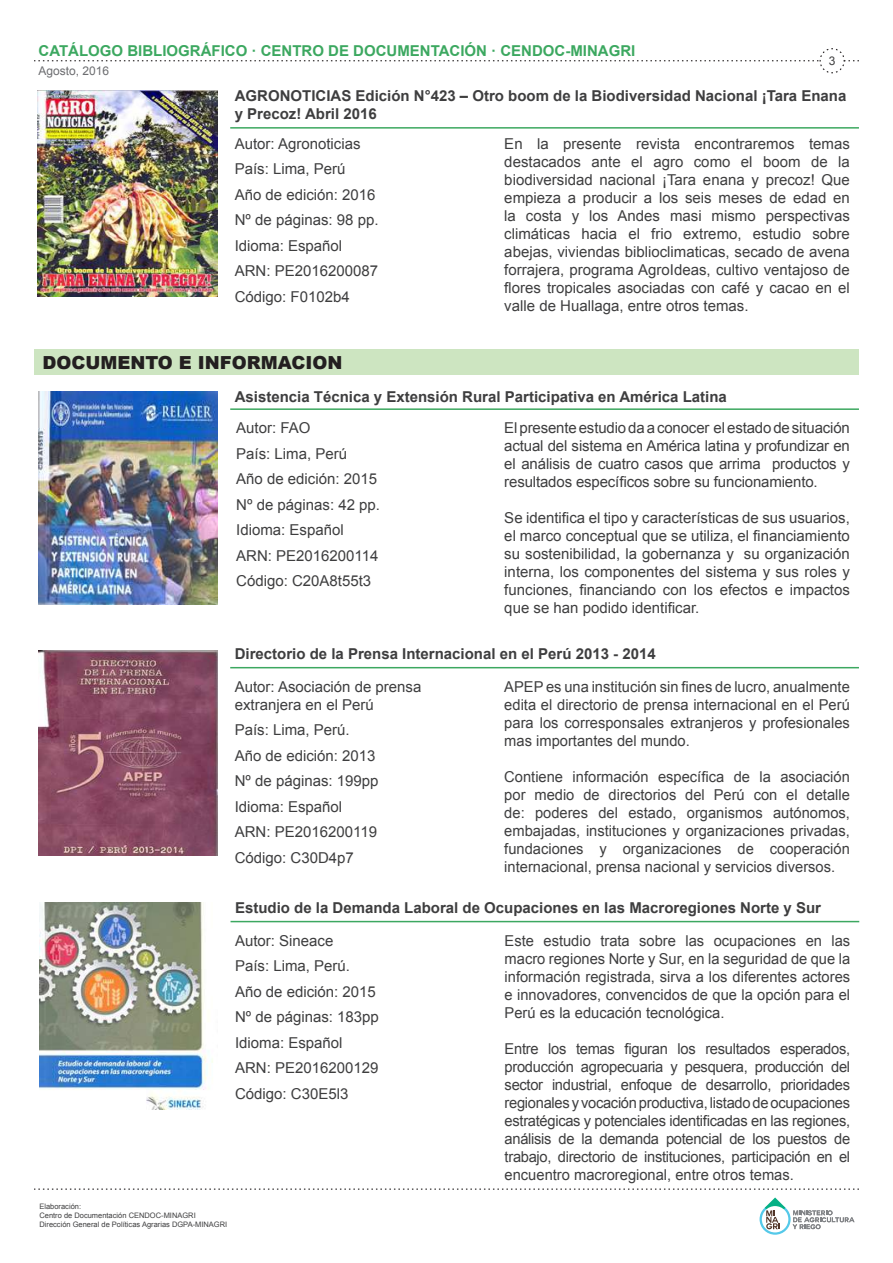
<style>
.page{position:relative;width:893px;height:1263px;background:#fff}
.page>*{position:absolute;margin:0;border:0;box-sizing:border-box;transform-origin:0 0}
.t1{font:900 18px "Arial";color:#231f20}
.t2{font:15px/18px "Arial";color:#3e3e3f;text-align:justify}
.t3{font:700 15px/18px "Arial";color:#3e3e3f}
.t4{font:700 15px "Arial";color:#3ca860}
.t5{font:12px "Arial";color:#6c6d70}
.t6{font:12px "Arial";color:#3e3e3f}
.t7{font:7.5px/9px "Arial";color:#3e3e3f}
</style>
<div class="page">
<svg style="left:34px;top:1188px;width:825px;height:2px"></svg>
<svg style="left:759px;top:1204px;width:32px;height:31px"></svg>
<div style="left:762px;top:1206px;width:26px;height:26px;background:#fff;border-radius:50%"></div>
<svg style="left:765px;top:1197px;width:20px;height:32px"></svg>
<svg style="left:793px;top:1210px;width:61px;height:19px"></svg>
<svg style="left:34px;top:48px;width:825px;height:26px"></svg>
<hr style="left:230px;top:127px;width:629px;height:2px;background:#3ca860">
<div style="left:34px;top:350px;width:825px;height:25px;background:#cde5c1"></div>
<hr style="left:230px;top:408px;width:629px;height:2px;background:#3ca860">
<hr style="left:230px;top:667px;width:629px;height:1px;background:#3ca860">
<img style="left:37px;top:90px;width:181px;height:207px">
<img style="left:38px;top:392px;width:180px;height:212px">
<img style="left:39px;top:651px;width:178px;height:204px">
<hr style="left:231px;top:921px;width:628px;height:1px;background:#3ca860">
<img style="left:39px;top:903px;width:174px;height:206px">
<p class="t4" style="left:39px;top:40px;width:598px">CATÁLOGO BIBLIOGRÁFICO · CENTRO DE DOCUMENTACIÓN · CENDOC-MINAGRI</p>
<p class="t5" style="left:39px;top:62px;width:72px">Agosto, 2016</p>
<p class="t6" style="left:829px;top:53px;width:8px">3</p>
<p class="t3" style="left:235px;top:87px;width:613px">AGRONOTICIAS Edición N°423 – Otro boom de la Biodiversidad Nacional ¡Tara Enana y Precoz! Abril 2016</p>
<p class="t2" style="left:235px;top:131px;width:145px;line-height:25.5px;text-align:left">Autor: Agronoticias<br>País: Lima, Perú<br>Año de edición: 2016<br>Nº de páginas: 98 pp.<br>Idioma: Español<br>ARN: PE2016200087<br>Código: F0102b4</p>
<p class="t2" style="left:504px;top:135px;width:347px">En la presente revista encontraremos temas destacados ante el agro como el boom de la biodiversidad nacional ¡Tara enana y precoz! Que empieza a producir a los seis meses de edad en la costa y los Andes masi mismo perspectivas climáticas hacia el frio extremo, estudio sobre abejas, viviendas biblioclimaticas, secado de avena forrajera, programa AgroIdeas, cultivo ventajoso de flores tropicales asociadas con café y cacao en el valle de Huallaga, entre otros temas.</p>
<p class="t1" style="left:43px;top:349px;width:302px">DOCUMENTO E INFORMACION</p>
<p class="t3" style="left:235px;top:388px;width:494px">Asistencia Técnica y Extensión Rural Participativa en América Latina</p>
<p class="t2" style="left:236px;top:415px;width:145px;line-height:25.5px;text-align:left">Autor: FAO<br>País: Lima, Perú<br>Año de edición: 2015<br>Nº de páginas: 42 pp.<br>Idioma: Español<br>ARN: PE2016200114<br>Código: C20A8t55t3</p>
<p class="t2" style="left:504px;top:419px;width:347px">El presente estudio da a conocer el estado de situación actual del sistema en América latina y profundizar en el análisis de cuatro casos que arrima productos y resultados específicos sobre su funcionamiento.</p>
<p class="t2" style="left:504px;top:509px;width:347px">Se identifica el tipo y características de sus usuarios, el marco conceptual que se utiliza, el financiamiento su sostenibilidad, la gobernanza y su organización interna, los componentes del sistema y sus roles y funciones, financiando con los efectos e impactos que se han podido identificar.</p>
<p class="t3" style="left:235px;top:645px;width:423px">Directorio de la Prensa Internacional en el Perú 2013 - 2014</p>
<p class="t2" style="left:235px;top:677px;width:188px">Autor: Asociación de prensa extranjera en el Perú</p>
<p class="t2" style="left:235px;top:717px;width:145px;line-height:25.5px;text-align:left">País: Lima, Perú.<br>Año de edición: 2013<br>Nº de páginas: 199pp<br>Idioma: Español<br>ARN: PE2016200119<br>Código: C30D4p7</p>
<p class="t2" style="left:504px;top:677px;width:347px">APEP es una institución sin fines de lucro, anualmente edita el directorio de prensa internacional en el Perú para los corresponsales extranjeros y profesionales mas importantes del mundo.</p>
<p class="t2" style="left:504px;top:767px;width:347px">Contiene información específica de la asociación por medio de directorios del Perú con el detalle de: poderes del estado, organismos autónomos, embajadas, instituciones y organizaciones privadas, fundaciones y organizaciones de cooperación internacional, prensa nacional y servicios diversos.</p>
<p class="t3" style="left:235px;top:899px;width:588px">Estudio de la Demanda Laboral de Ocupaciones en las Macroregiones Norte y Sur</p>
<p class="t2" style="left:235px;top:928px;width:145px;line-height:25.5px;text-align:left">Autor: Sineace<br>País: Lima, Perú.<br>Año de edición: 2015<br>Nº de páginas: 183pp<br>Idioma: Español<br>ARN: PE2016200129<br>Código: C30E5l3</p>
<p class="t7" style="left:39px;top:1202px;width:189px">Elaboración:<br>Centro de Documentación CENDOC-MINAGRI<br>Dirección General de Políticas Agrarias DGPA-MINAGRI</p>
<p class="t2" style="left:505px;top:931px;width:347px">Este estudio trata sobre las ocupaciones en las macro regiones Norte y Sur, en la seguridad de que la información registrada, sirva a los diferentes actores e innovadores, convencidos de que la opción para el Perú es la educación tecnológica.</p>
<p class="t2" style="left:505px;top:1039px;width:347px">Entre los temas figuran los resultados esperados, producción agropecuaria y pesquera, producción del sector industrial, enfoque de desarrollo, prioridades regionales y vocación productiva, listado de ocupaciones estratégicas y potenciales identificadas en las regiones, análisis de la demanda potencial de los puestos de trabajo, directorio de instituciones, participación en el encuentro macroregional, entre otros temas.</p>
</div>
